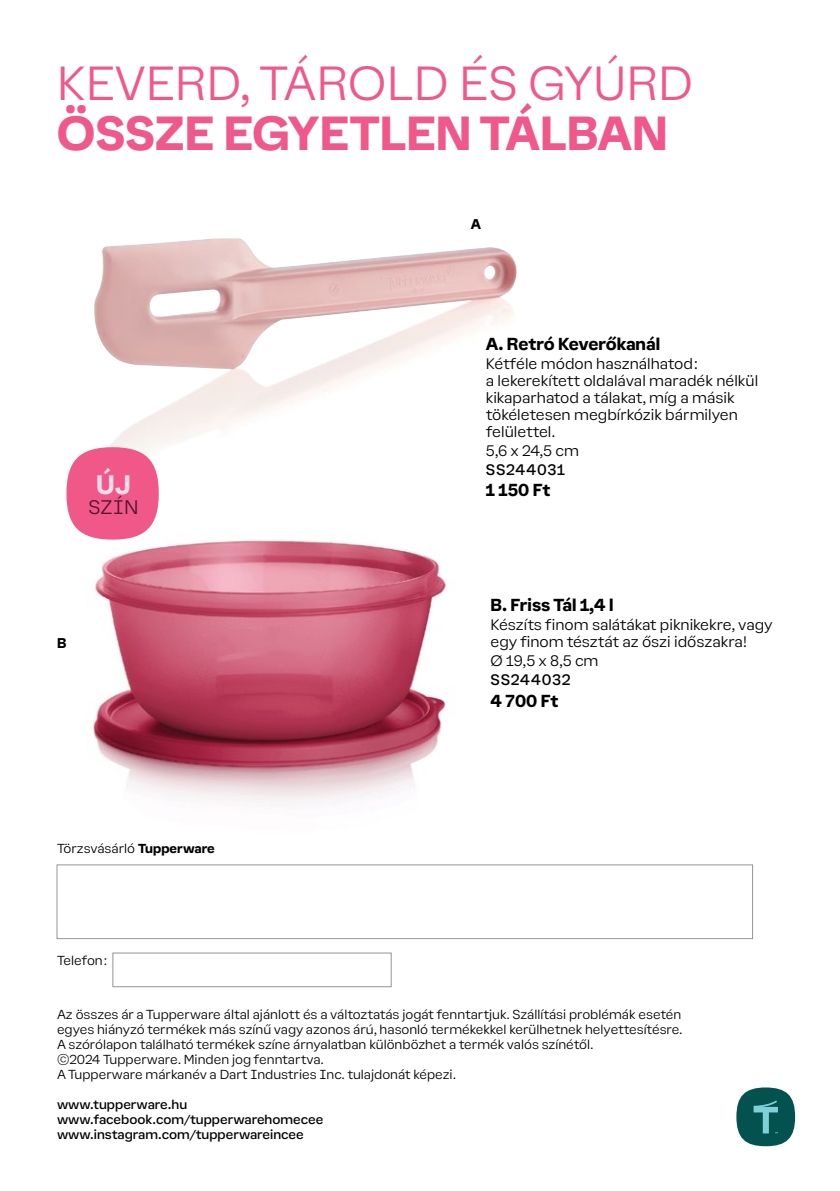
<style>
.page{position:relative;width:840px;height:1191px;background:#fff}
.page>*{position:absolute;margin:0;border:0;box-sizing:border-box;transform-origin:0 0}
.t1{font:300 44px/50px "Earl Sans";color:#f0588a}
.t2{font:700 24.6px "Earl Sans";color:#f4dceb}
.t3{font:300 18px "Earl Sans";color:#51132d}
._5_price{font:700 16px "Earl Sans";color:#000}
._2_ES_light_7{font:300 14px/16.8px "Earl Sans";color:#000}
._3_code{font:14px "Earl Sans";letter-spacing:.06em;color:#000}
.t4{font:700 13px "Earl Sans";color:#000}
.t5{font:300 12px "Earl Sans";color:#000}
.t6{font:12px "Earl Sans";color:#000}
.s1{font-weight:700}
</style>
<div class="page">
<img style="left:67px;top:504px;width:380px;height:298px">
<img style="left:92px;top:238px;width:425px;height:248px">
<div style="left:736px;top:1087px;width:58px;height:59px;background:#03524f;border-radius:50%"></div>
<svg style="left:753px;top:1100px;width:24px;height:33px"></svg>
<div style="left:57px;top:864px;width:695px;height:75px;border:1px solid #949598"></div>
<div style="left:113px;top:952px;width:278px;height:35px;border:1px solid #949598"></div>
<div style="left:66px;top:447px;width:93px;height:92px;background:#f0588a;border-radius:50%"></div>
<p class="t1" style="left:57px;top:55px;width:637px">KEVERD, TÁROLD ÉS GYÚRD<br><span class="s1">ÖSSZE EGYETLEN TÁLBAN</span></p>
<p class="t2" style="left:96px;top:463px;width:36px">ÚJ</p>
<p class="t3" style="left:88px;top:493px;width:52px">SZÍN</p>
<p class="t4" style="left:57px;top:631px;width:11px">B</p>
<p class="t5" style="left:57px;top:839px;width:159px">Törzsvásárló <span class="s1">Tupperware</span></p>
<p class="t5" style="left:57px;top:950px;width:53px">Telefon:</p>
<p class="t4" style="left:470px;top:213px;width:12px">A</p>
<p class="_5_price" style="left:485px;top:330px;width:176px">A. Retró Keverőkanál</p>
<p class="_2_ES_light_7" style="left:485px;top:354px;width:274px">Kétféle módon használhatod:<br>a lekerekített oldalával maradék nélkül kikaparhatod a tálakat, míg a másik tökéletesen megbírkózik bármilyen felülettel.</p>
<p class="_2_ES_light_7" style="left:485px;top:441px;width:95px">5,6 x 24,5 cm</p>
<p class="_3_code" style="left:485px;top:457px;width:81px">SS244031</p>
<p class="_5_price" style="left:485px;top:476px;width:66px">1 150 Ft</p>
<p class="_5_price" style="left:490px;top:591px;width:124px">B. Friss Tál 1,4 l</p>
<p class="_2_ES_light_7" style="left:490px;top:615px;width:283px">Készíts finom salátákat piknikekre, vagy egy finom tésztát az őszi időszakra!</p>
<p class="_2_ES_light_7" style="left:490px;top:651px;width:109px">Ø 19,5 x 8,5 cm</p>
<p class="_3_code" style="left:490px;top:668px;width:82px">SS244032</p>
<p class="_5_price" style="left:490px;top:686px;width:69px">4 700 Ft</p>
<p class="t5" style="left:57px;top:1004px;width:625px">Az összes ár a Tupperware által ajánlott és a változtatás jogát fenntartjuk. Szállítási problémák esetén</p>
<p class="t5" style="left:57px;top:1019px;width:627px">egyes hiányzó termékek más színű vagy azonos árú, hasonló termékekkel kerülhetnek helyettesítésre.</p>
<p class="t5" style="left:57px;top:1034px;width:537px">A szórólapon található termékek színe árnyalatban különbözhet a termék valós színétől.</p>
<p class="t5" style="left:57px;top:1049px;width:268px">©2024 Tupperware. Minden jog fenntartva.</p>
<p class="t5" style="left:57px;top:1064px;width:400px">A Tupperware márkanév a Dart Industries Inc. tulajdonát képezi.</p>
<p class="t6" style="left:57px;top:1094px;width:132px">www.tupperware.hu</p>
<p class="t6" style="left:57px;top:1109px;width:268px">www.facebook.com/tupperwarehomecee</p>
<p class="t6" style="left:57px;top:1124px;width:248px">www.instagram.com/tupperwareincee</p>
</div>
